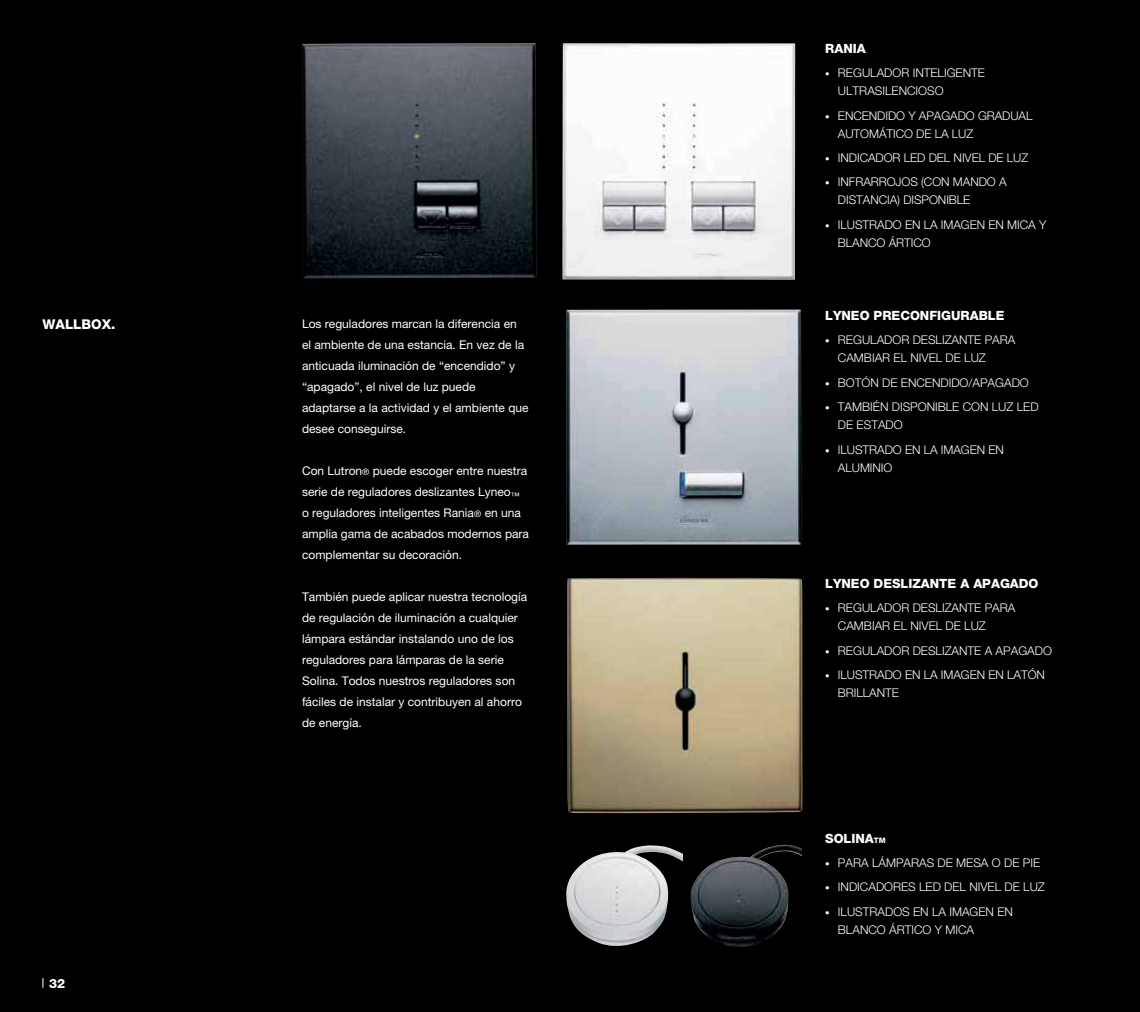
<style>
.page{position:relative;width:1140px;height:1012px;background:#000}
.page>*{position:absolute;margin:0;border:0;box-sizing:border-box;transform-origin:0 0}
.t1{font:800 13.5px "Helvetica Neue";color:#fff}
.t2{font:800 12.75px "Helvetica Neue";color:#fff}
.t3{font:12px/21px "Helvetica Neue";color:#fff}
.t4{font:300 12px/18px "Helvetica Neue";color:#fff}
.s1{font-size:9px}
.s2{font-size:7.5px}
</style>
<div class="page">
<img style="left:566px;top:310px;width:235px;height:235px">
<img style="left:567px;top:578px;width:235px;height:235px">
<img style="left:566px;top:845px;width:117px;height:101px">
<img style="left:690px;top:845px;width:112px;height:102px">
<img style="left:302px;top:43px;width:234px;height:235px">
<img style="left:562px;top:43px;width:233px;height:237px">
<p class="t1" style="left:43px;top:320px;width:75px">WALLBOX.</p>
<p class="t3" style="left:302px;top:315px;width:228px">Los reguladores marcan la diferencia en el ambiente de una estancia. En vez de la anticuada iluminación de “encendido” y “apagado”, el nivel de luz puede adaptarse a la actividad y el ambiente que desee conseguirse.</p>
<p class="t3" style="left:302px;top:462px;width:228px">Con Lutron<span class="s1">®</span> puede escoger entre nuestra serie de reguladores deslizantes Lyneo<sub>™ </sub>o reguladores inteligentes Rania<span class="s1">®</span> en una amplia gama de acabados modernos para complementar su decoración.</p>
<p class="t3" style="left:302px;top:588px;width:227px">También puede aplicar nuestra tecnología de regulación de iluminación a cualquier lámpara estándar instalando uno de los reguladores para lámparas de la serie Solina. Todos nuestros reguladores son fáciles de instalar y contribuyen al ahorro de energía.</p>
<p class="t2" style="left:49px;top:979px;width:18px">32</p>
<p class="t2" style="left:825px;top:44px;width:42px">RANIA</p>
<p class="t4" style="left:838px;top:65px;width:148px;text-indent:-13px"><span class="s1">•</span> REGULADOR INTELIGENTE<br>ULTRASILENCIOSO</p>
<p class="t4" style="left:838px;top:107px;width:196px;text-indent:-13px"><span class="s1">•</span> ENCENDIDO Y APAGADO GRADUAL<br>AUTOMÁTICO DE LA LUZ</p>
<p class="t4" style="left:825px;top:150px;width:205px"><span class="s1">•</span> INDICADOR LED DEL NIVEL DE LUZ</p>
<p class="t4" style="left:838px;top:174px;width:170px;text-indent:-13px"><span class="s1">•</span> INFRARROJOS (CON MANDO A<br>DISTANCIA) DISPONIBLE</p>
<p class="t4" style="left:838px;top:217px;width:210px;text-indent:-13px"><span class="s1">•</span> ILUSTRADO EN LA IMAGEN EN MICA Y<br>BLANCO ÁRTICO</p>
<p class="t2" style="left:825px;top:311px;width:181px">LYNEO PRECONFIGURABLE</p>
<p class="t4" style="left:838px;top:332px;width:179px;text-indent:-13px"><span class="s1">•</span> REGULADOR DESLIZANTE PARA<br>CAMBIAR EL NIVEL DE LUZ</p>
<p class="t4" style="left:825px;top:375px;width:205px"><span class="s1">•</span> BOTÓN DE ENCENDIDO/APAGADO</p>
<p class="t4" style="left:838px;top:399px;width:202px;text-indent:-13px"><span class="s1">•</span> TAMBIÉN DISPONIBLE CON LUZ LED<br>DE ESTADO</p>
<p class="t4" style="left:838px;top:441px;width:167px;text-indent:-13px"><span class="s1">•</span> ILUSTRADO EN LA IMAGEN EN<br>ALUMINIO</p>
<p class="t2" style="left:825px;top:579px;width:215px">LYNEO DESLIZANTE A APAGADO</p>
<p class="t4" style="left:838px;top:600px;width:179px;text-indent:-13px"><span class="s1">•</span> REGULADOR DESLIZANTE PARA<br>CAMBIAR EL NIVEL DE LUZ</p>
<p class="t4" style="left:825px;top:642px;width:228px"><span class="s1">•</span> REGULADOR DESLIZANTE A APAGADO</p>
<p class="t4" style="left:838px;top:667px;width:208px;text-indent:-13px"><span class="s1">•</span> ILUSTRADO EN LA IMAGEN EN LATÓN<br>BRILLANTE</p>
<p class="t2" style="left:825px;top:834px;width:62px">SOLINA<span class="s2">TM</span></p>
<p class="t4" style="left:825px;top:855px;width:216px"><span class="s1">•</span> PARA LÁMPARAS DE MESA O DE PIE</p>
<p class="t4" style="left:825px;top:879px;width:221px"><span class="s1">•</span> INDICADORES LED DEL NIVEL DE LUZ</p>
<p class="t4" style="left:838px;top:904px;width:176px;text-indent:-13px"><span class="s1">•</span> ILUSTRADOS EN LA IMAGEN EN<br>BLANCO ÁRTICO Y MICA</p>
</div>
